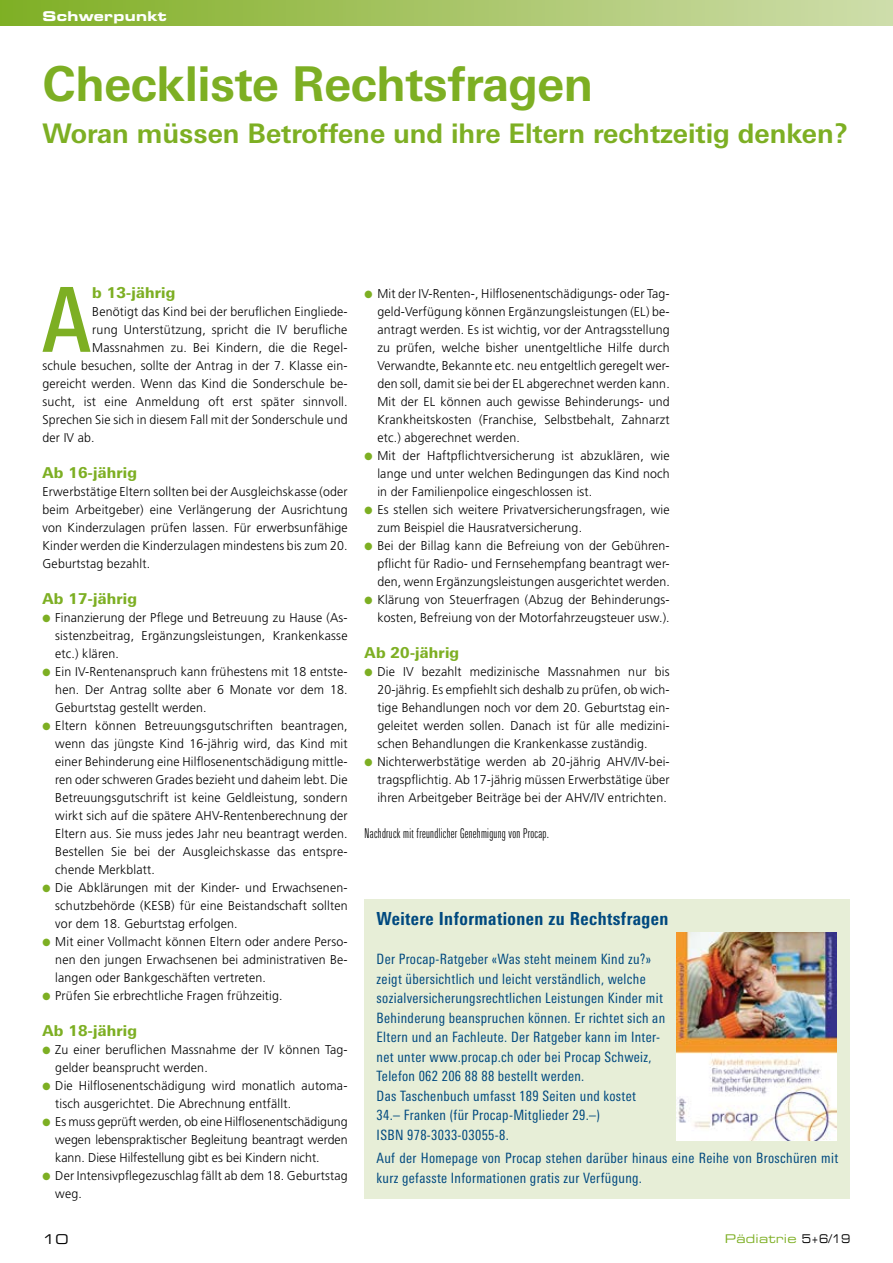
<style>
.page{position:relative;width:893px;height:1263px;background:#fff}
.page>*{position:absolute;margin:0;border:0;box-sizing:border-box;transform-origin:0 0}
.t1{font:500 condensed 89.7px "Linotype Univers";color:#7daf23}
.t2{font:700 48px "Linotype Univers Basic";letter-spacing:-.01em;color:#7daf23}
.t3{font:700 27px "Linotype Univers Basic";color:#7daf23}
.t4{font:800 condensed 18px "Linotype Univers";letter-spacing:.025em;color:#00497f}
.t5{font:800 15px "Linotype Univers Basic";letter-spacing:.015em;color:#7daf23}
.t6{font:condensed 14.25px/19.5px "Linotype Univers";letter-spacing:.025em;color:#00497f}
.t7{font:300 13.5px "Linotype Univers Comp";letter-spacing:.025em;color:#000}
.t8{font:13.5px "Eurostile Bold Extended Two";letter-spacing:.02em;color:#fff}
.t9{font:13.5px "Eurostile Extended Two";color:#000}
.t10{font:300 12.75px/18px "Frutiger";letter-spacing:.015em;color:#000;text-align:justify}
.t11{font:12px "Eurostile Extended Two";letter-spacing:.02em;color:#7daf23}
.s1{color:#7daf23}
.s2{color:#000}
</style>
<div class="page">
<div style="left:0;top:0;width:893px;height:26px;background:linear-gradient(to right,#80ae24,#cfddab)"></div>
<div style="left:365px;top:899px;width:485px;height:300px;background:#e7eed7"></div>
<img style="left:677px;top:932px;width:160px;height:208px">
<p class="t8" style="left:43px;top:7px;width:126px">Schwerpunkt</p>
<h2 class="t2" style="left:43px;top:55px;width:552px">Checkliste Rechtsfragen</h2>
<h3 class="t3" style="left:43px;top:117px;width:807px">Woran müssen Betroffene und ihre Eltern rechtzeitig denken?</h3>
<h1 class="t1" style="left:42px;top:267px;width:50px">A</h1>
<p class="t5" style="left:92px;top:283px;width:85px">b 13-jährig</p>
<p class="t10" style="left:92px;top:302px;width:257px">Benötigt das Kind bei der beruflichen Eingliede-</p>
<p class="t10" style="left:92px;top:320px;width:257px">rung Unterstützung, spricht die IV berufliche</p>
<p class="t10" style="left:92px;top:338px;width:257px">Massnahmen zu. Bei Kindern, die die Regel-</p>
<p class="t10" style="left:43px;top:356px;width:307px">schule besuchen, sollte der Antrag in der 7. Klasse ein-</p>
<p class="t10" style="left:43px;top:374px;width:307px">gereicht werden. Wenn das Kind die Sonderschule be-</p>
<p class="t10" style="left:43px;top:392px;width:307px">sucht, ist eine Anmeldung oft erst später sinnvoll.</p>
<p class="t10" style="left:43px;top:410px;width:307px">Sprechen Sie sich in diesem Fall mit der Sonderschule und</p>
<p class="t10" style="left:43px;top:428px;width:54px">der IV ab.</p>
<p class="t5" style="left:43px;top:463px;width:96px">Ab 16-jährig</p>
<p class="t10" style="left:43px;top:482px;width:307px">Erwerbstätige Eltern sollten bei der Ausgleichskasse (oder beim Arbeitgeber) eine Verlängerung der Ausrichtung von Kinderzulagen prüfen lassen. Für erwerbsunfähige Kinder werden die Kinderzulagen mindestens bis zum 20.<br>Geburtstag bezahlt.</p>
<p class="t5" style="left:43px;top:589px;width:96px">Ab 17-jährig</p>
<p class="t10" style="left:55px;top:608px;width:294px;text-indent:-13px"><span class="s1">●</span> Finanzierung der Pflege und Betreuung zu Hause (As&shy;sistenzbeitrag, Ergänzungsleistungen, Krankenkasse etc.) klären.</p>
<p class="t10" style="left:55px;top:662px;width:294px;text-indent:-13px"><span class="s1">●</span> Ein IV-Rentenanspruch kann frühestens mit 18 entste&shy;hen. Der Antrag sollte aber 6 Monate vor dem 18.<br>Geburtstag gestellt werden.</p>
<p class="t10" style="left:55px;top:716px;width:294px;text-indent:-13px"><span class="s1">●</span> Eltern können Betreuungsgutschriften beantragen, wenn das jüngste Kind 16-jährig wird, das Kind mit einer Behinderung eine Hilflosenentschädigung mittle&shy;ren oder schweren Grades bezieht und daheim lebt. Die Betreuungsgutschrift ist keine Geldleistung, sondern wirkt sich auf die spätere AHV-Rentenberechnung der Eltern aus. Sie muss jedes Jahr neu beantragt werden.<br>Bestellen Sie bei der Ausgleichskasse das entspre&shy;chende Merkblatt.</p>
<p class="t10" style="left:55px;top:878px;width:294px;text-indent:-13px"><span class="s1">●</span> Die Abklärungen mit der Kinder- und Erwachsenen&shy;schutzbehörde (KESB) für eine Beistandschaft sollten vor dem 18. Geburtstag erfolgen.</p>
<p class="t10" style="left:55px;top:932px;width:294px;text-indent:-13px"><span class="s1">●</span> Mit einer Vollmacht können Eltern oder andere Perso&shy;nen den jungen Erwachsenen bei administrativen Be&shy;langen oder Bankgeschäften vertreten.</p>
<p class="t10" style="left:43px;top:986px;width:242px"><span class="s1">●</span> Prüfen Sie erbrechtliche Fragen frühzeitig.</p>
<p class="t5" style="left:43px;top:1021px;width:96px">Ab 18-jährig</p>
<p class="t10" style="left:55px;top:1040px;width:294px;text-indent:-13px"><span class="s1">●</span> Zu einer beruflichen Massnahme der IV können Tag&shy;gelder beansprucht werden.</p>
<p class="t10" style="left:55px;top:1076px;width:294px;text-indent:-13px"><span class="s1">●</span> Die Hilflosenentschädigung wird monatlich automa&shy;tisch ausgerichtet. Die Abrechnung entfällt.</p>
<p class="t10" style="left:55px;top:1112px;width:294px;text-indent:-13px"><span class="s1">●</span> Es muss geprüft werden, ob eine Hilflosenentschädigung wegen lebenspraktischer Begleitung beantragt werden kann. Diese Hilfestellung gibt es bei Kindern nicht.</p>
<p class="t10" style="left:55px;top:1166px;width:294px;text-indent:-13px"><span class="s1">●</span> Der Intensivpflegezuschlag fällt ab dem 18. Geburtstag weg.</p>
<p class="t10" style="left:377px;top:284px;width:294px;text-indent:-13px"><span class="s1">●</span> Mit der IV-Renten-, Hilflosenentschädigungs- oder Tag&shy;geld-Verfügung können Ergänzungsleistungen (EL) be&shy;antragt werden. Es ist wichtig, vor der Antragsstellung zu prüfen, welche bisher unentgeltliche Hilfe durch Verwandte, Bekannte etc. neu entgeltlich geregelt wer&shy;den soll, damit sie bei der EL abgerechnet werden kann.<br>Mit der EL können auch gewisse Behinderungs- und Krankheitskosten (Franchise, Selbstbehalt, Zahnarzt etc.) abgerechnet werden.</p>
<p class="t10" style="left:377px;top:446px;width:294px;text-indent:-13px"><span class="s1">●</span> Mit der Haftpflichtversicherung ist abzuklären, wie lange und unter welchen Bedingungen das Kind noch in der Familienpolice eingeschlossen ist.</p>
<p class="t10" style="left:377px;top:500px;width:294px;text-indent:-13px"><span class="s1">●</span> Es stellen sich weitere Privatversicherungsfragen, wie zum Beispiel die Hausratversicherung.</p>
<p class="t10" style="left:377px;top:536px;width:294px;text-indent:-13px"><span class="s1">●</span> Bei der Billag kann die Befreiung von der Gebühren&shy;pflicht für Radio- und Fernsehempfang beantragt wer&shy;den, wenn Ergänzungsleistungen ausgerichtet werden.</p>
<p class="t10" style="left:365px;top:590px;width:307px;text-align:right"><span class="s1">●</span> Klärung von Steuerfragen (Abzug der Behinderungs&shy;kosten, Befreiung von der Motorfahrzeugsteuer usw.).</p>
<p class="t5" style="left:365px;top:643px;width:96px">Ab 20-jährig</p>
<p class="t10" style="left:377px;top:662px;width:294px;text-indent:-13px"><span class="s1">●</span> Die IV bezahlt medizinische Massnahmen nur bis 20-jährig. Es empfiehlt sich deshalb zu prüfen, ob wich&shy;tige Behandlungen noch vor dem 20. Geburtstag ein&shy;geleitet werden sollen. Danach ist für alle medizini&shy;schen Behandlungen die Krankenkasse zuständig.</p>
<p class="t10" style="left:377px;top:752px;width:294px;text-indent:-13px"><span class="s1">●</span> Nichterwerbstätige werden ab 20-jährig AHV/IV-bei&shy;tragspflichtig. Ab 17-jährig müssen Erwerbstätige über ihren Arbeitgeber Beiträge bei der AHV/IV entrichten.</p>
<p class="t7" style="left:365px;top:825px;width:186px">Nachdruck mit freundlicher Genehmigung von Procap.</p>
<h3 class="t4" style="left:377px;top:908px;width:293px">Weitere Informationen zu Rechtsfragen</h3>
<p class="t6" style="left:377px;top:949px;width:290px">Der Procap-Ratgeber «Was steht meinem Kind zu?» zeigt übersichtlich und leicht verständlich, welche sozialversicherungsrechtlichen Leistungen Kinder mit Behinderung beanspruchen können. Er richtet sich an Eltern und an Fachleute. Der Ratgeber kann im Inter&shy;net unter www.procap.ch oder bei Procap Schweiz, Telefon 062 206 88 88 bestellt werden.<br>Das Taschenbuch umfasst 189 Seiten und kostet<br>34.– Franken (für Procap-Mitglieder 29.–)<br>ISBN 978-3033-03055-8.</p>
<p class="t6" style="left:377px;top:1148px;width:463px">Auf der Homepage von Procap stehen darüber hinaus eine Reihe von Broschüren mit kurz gefasste Informationen gratis zur Verfügung.</p>
<p class="t9" style="left:43px;top:1230px;width:28px">10</p>
<p class="t11" style="left:725px;top:1230px;width:127px">Pädiatrie <span class="s2">5+6/19</span></p>
</div>
